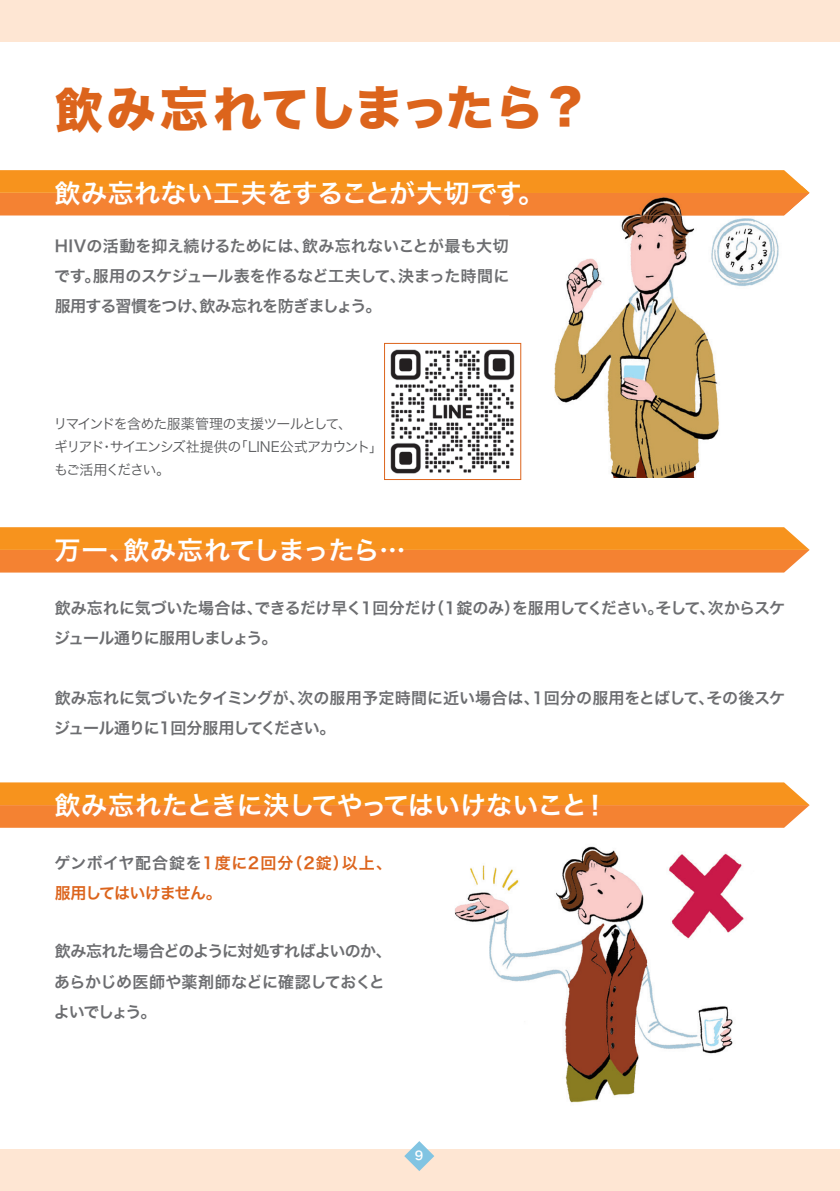
<style>
.page{position:relative;width:840px;height:1191px;background:#fff}
.page>*{position:absolute;margin:0;border:0;box-sizing:border-box;transform-origin:0 0}
.t1{font:48px "Hira Kaku Std N W8";letter-spacing:-.02em;color:#dc641c}
.t2{font:26px "Hira Kaku Pro W6";letter-spacing:-.005em;color:#fff}
.t3{font:26px "Hira Kaku Pro W6";letter-spacing:.015em;color:#fff}
.t4{font:26px "Hira Kaku Pro W6";letter-spacing:-.035em;color:#fff}
.t5{font:16px/30px "Hira Kaku Std N W6";letter-spacing:-.03em;color:#6c6d70}
.t6{font:16px/30px "Hira Kaku Std N W6";letter-spacing:-.01em;color:#6c6d70}
.t7{font:16px/30px "Hira Kaku Std N W6";letter-spacing:.025em;color:#dc641c}
.t8{font:14px/22.6px "Hira Kaku Std N W3";letter-spacing:-.08em;color:#57585a}
.t9{font:12px "Hira Kaku Pro N W6";color:#fff}
.s1{color:#6c6d70}
</style>
<div class="page">
<div style="left:0;top:0;width:839px;height:42px;background:#fee6d3"></div>
<div style="left:0;top:1149px;width:839px;height:42px;background:#fee6d3"></div>
<svg style="left:404px;top:1141px;width:30px;height:30px"></svg>
<svg style="left:0;top:170px;width:802px;height:45px;background:#f58d28"></svg>
<svg style="left:0;top:527px;width:809px;height:45px;background:#f58c2b"></svg>
<svg style="left:0;top:782px;width:809px;height:45px;background:#f58d2c"></svg>
<img style="left:509px;top:192px;width:301px;height:286px">
<img style="left:509px;top:186px;width:300px;height:29px">
<img style="left:454px;top:846px;width:290px;height:257px">
<img style="left:390px;top:345px;width:128px;height:133px">
<div style="left:384px;top:343px;width:136px;height:137px;border:1px solid #dc641c"></div>
<h1 class="t1" style="left:55px;top:82px;width:536px">飲み忘れてしまったら？</h1>
<h2 class="t3" style="left:54px;top:169px;width:491px">飲み忘れない工夫をすることが大切です。</h2>
<p class="t5" style="left:54px;top:231px;width:456px;text-align:justify">HIVの活動を抑え続けるためには、飲み忘れないことが最も大切です。服用のスケジュール表を作るなど工夫して、決まった時間に服用する習慣をつけ、飲み忘れを防ぎましょう。</p>
<p class="t8" style="left:53px;top:412px;width:331px">リマインドを含めた服薬管理の支援ツールとして、<br>ギリアド・サイエンシズ社提供の「LINE公式アカウント」もご活用ください。</p>
<h2 class="t4" style="left:54px;top:526px;width:352px">万一、飲み忘れてしまったら…</h2>
<p class="t5" style="left:54px;top:593px;width:732px">飲み忘れに気づいた場合は、できるだけ早く1回分だけ（1錠のみ）を服用してください。そして、次からスケジュール通りに服用しましょう。</p>
<p class="t6" style="left:54px;top:683px;width:732px">飲み忘れに気づいたタイミングが、次の服用予定時間に近い場合は、1回分の服用をとばして、その後スケジュール通りに1回分服用してください。</p>
<h2 class="t2" style="left:54px;top:782px;width:555px">飲み忘れたときに決してやってはいけないこと！</h2>
<p class="t7" style="left:54px;top:848px;width:339px"><span class="s1">ゲンボイヤ配合錠を</span>1度に2回分（2錠）以上、服用してはいけません。</p>
<p class="t5" style="left:54px;top:937px;width:339px">飲み忘れた場合どのように対処すればよいのか、あらかじめ医師や薬剤師などに確認しておくとよいでしょう。</p>
<p class="t9" style="left:414px;top:1145px;width:10px">9</p>
</div>
